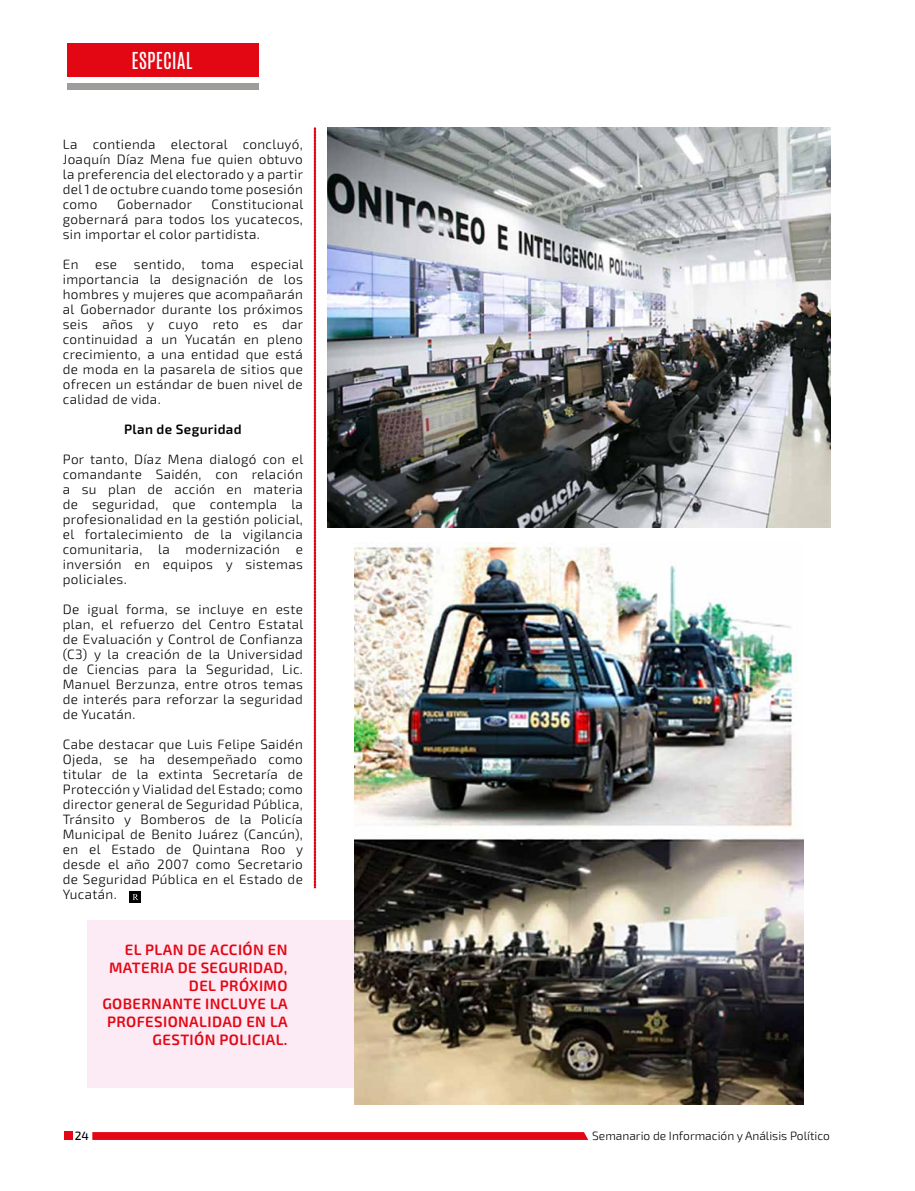
<style>
.page{position:relative;width:915px;height:1191px;background:#fff}
.page>*{position:absolute;margin:0;border:0;box-sizing:border-box;transform-origin:0 0}
.t1{font:19.5px "Antonio";color:#fff}
.t2{font:600 15px/18px "Exo 2";letter-spacing:.025em;color:#e30613;text-align:right}
.t3{font:300 13.5px/15px "Exo 2";letter-spacing:.025em;color:#000;text-align:justify}
.t4{font:600 13.5px "Exo 2";letter-spacing:.025em;color:#000}
.t5{font:300 12px "Exo 2";color:#000}
.t6{font:500 12px "Exo 2";color:#000}
</style>
<div class="page">
<div style="left:88px;top:920px;width:293px;height:168px;background:#fceaf4"></div>
<div style="left:64px;top:1131px;width:8px;height:9px;background:#e30613"></div>
<svg style="left:92px;top:1132px;width:496px;height:8px;background:#e30a17"></svg>
<div style="left:67px;top:43px;width:192px;height:34px;background:#e30613"></div>
<div style="left:67px;top:84px;width:191px;height:6px;background:#9d9d9c"></div>
<svg style="left:314px;top:127px;width:1px;height:761px"></svg>
<div style="left:130px;top:891px;width:11px;height:12px;background:#000"></div>
<svg style="left:132px;top:894px;width:6px;height:6px"></svg>
<img style="left:327px;top:128px;width:503px;height:399px">
<img style="left:354px;top:543px;width:449px;height:561px">
<h1 class="t1" style="left:132px;top:46px;width:62px">ESPECIAL</h1>
<p class="t3" style="left:63px;top:137px;width:242px">La contienda electoral concluyó, Joaquín Díaz Mena fue quien obtuvo la preferencia del electorado y a partir del 1 de octubre cuando tome posesión como</p>
<p class="t3" style="left:63px;top:197px;width:242px;text-indent:149px">Constitucional gobernará para todos los yucatecos, sin importar el color partidista.</p>
<p class="t3" style="left:63px;top:257px;width:242px">En ese sentido, toma especial importancia la designación de los hombres y mujeres que acompañarán al Gobernador durante los próximos seis años y cuyo reto es dar continuidad a un Yucatán en pleno crecimiento, a una entidad que está de moda en la pasarela de sitios que ofrecen un estándar de buen nivel de calidad de vida.</p>
<p class="t4" style="left:124px;top:421px;width:119px">Plan de Seguridad</p>
<p class="t3" style="left:63px;top:452px;width:242px">Por tanto, Díaz Mena dialogó con el comandante Saidén, con relación a su plan de acción en materia de seguridad, que contempla la profesionalidad en la gestión policial, el fortalecimiento de la vigilancia comunitaria, la modernización e inversión en equipos y sistemas policiales.</p>
<p class="t3" style="left:63px;top:602px;width:242px">De igual forma, se incluye en este plan, el refuerzo del Centro Estatal de Evaluación y Control de Confianza (C3) y la creación de la Universidad de Ciencias para la Seguridad, Lic.<br>Manuel Berzunza, entre otros temas de interés para reforzar la seguridad de Yucatán.</p>
<p class="t3" style="left:63px;top:737px;width:242px">Cabe destacar que Luis Felipe Saidén Ojeda, se ha desempeñado como titular de la extinta Secretaría de Protección y Vialidad del Estado; como director general de Seguridad Pública, Tránsito y Bomberos de la Policía Municipal de Benito Juárez (Cancún), en el Estado de Quintana Roo y desde el año 2007 como Secretario de Seguridad Pública en el Estado de Yucatán.</p>
<p class="t3" style="left:117px;top:197px;width:77px">Gobernador</p>
<p class="t2" style="left:102px;top:941px;width:187px">EL PLAN DE ACCIÓN EN<br>MATERIA DE SEGURIDAD,<br>DEL PRÓXIMO<br>GOBERNANTE INCLUYE LA<br>PROFESIONALIDAD EN LA<br>GESTIÓN POLICIAL.</p>
<p class="t6" style="left:75px;top:1128px;width:16px">24</p>
<p class="t5" style="left:592px;top:1128px;width:239px">Semanario de Información y Análisis Político</p>
</div>
